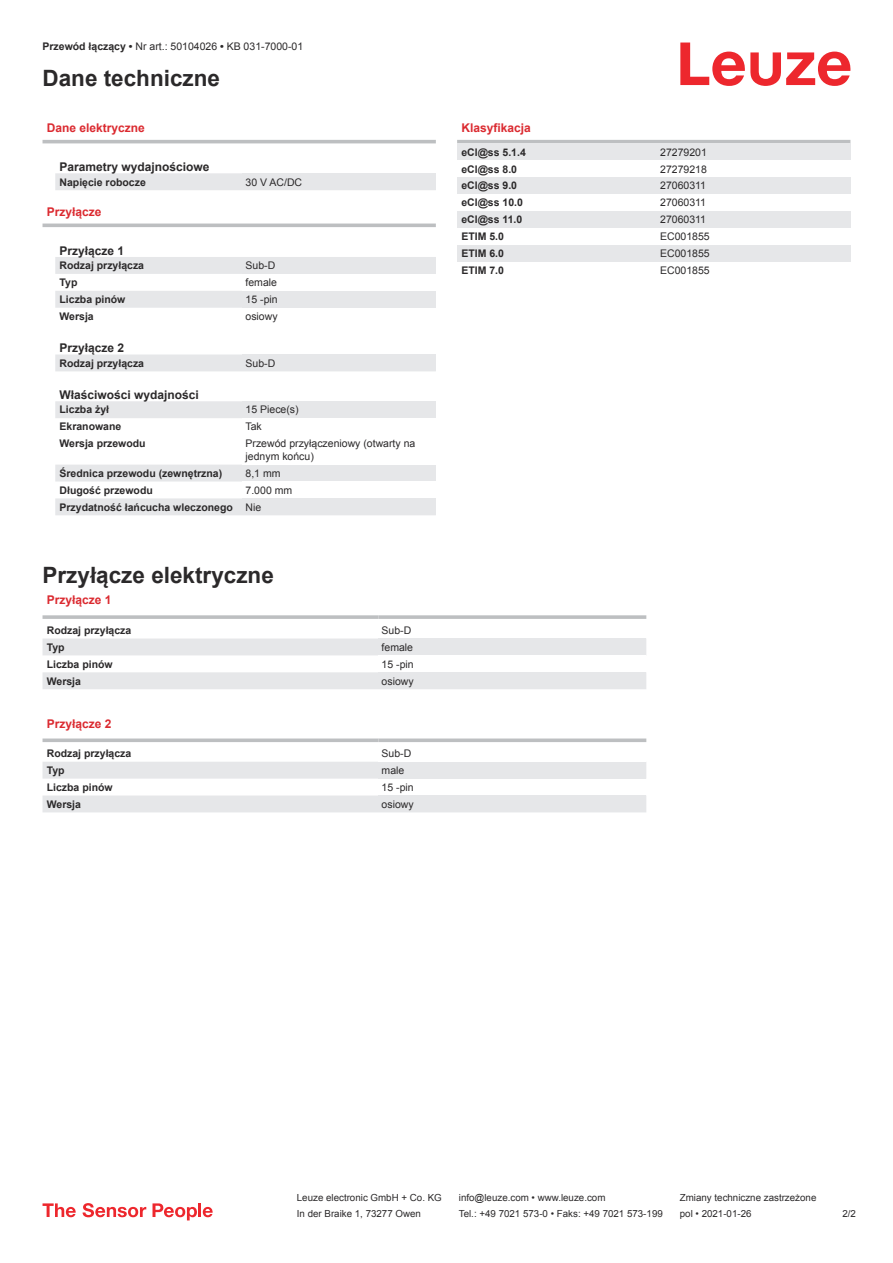
<style>
.page{position:relative;width:893px;height:1263px;background:#fff}
.page>*{position:absolute;margin:0;border:0;box-sizing:border-box;transform-origin:0 0}
.t1{font:700 22.5px "Arial";color:#2b292a}
.t2{font:700 12px "Arial";color:#2b292a}
.t3{font:700 12px "Arial";color:#db2a30}
.t4{font:700 10.5px/17px "Arial";color:#2b292a}
.t5{font:10.5px/12.6px "Arial";color:#2b292a}
.t6{font:9.75px "Arial";color:#2b292a}
.s1{font-weight:700}
.s2{font-weight:400}
</style>
<div class="page">
<svg style="left:680px;top:43px;width:170px;height:43px"></svg>
<svg style="left:55px;top:173px;width:380px;height:342px"></svg>
<hr style="left:43px;top:140px;width:393px;height:3px;background:#bdbfc1">
<div style="left:242px;top:173px;width:194px;height:17px;background:#e6e7e9"></div>
<div style="left:43px;top:207px;width:393px;height:18px;background:#fff"></div>
<hr style="left:43px;top:224px;width:393px;height:3px;background:#bdbfc1">
<div style="left:242px;top:257px;width:194px;height:17px;background:#e6e7e9"></div>
<div style="left:242px;top:274px;width:194px;height:17px;background:#fff"></div>
<div style="left:242px;top:291px;width:194px;height:17px;background:#e6e7e9"></div>
<div style="left:242px;top:308px;width:194px;height:17px;background:#fff"></div>
<div style="left:242px;top:354px;width:194px;height:17px;background:#e6e7e9"></div>
<div style="left:242px;top:401px;width:194px;height:17px;background:#e6e7e9"></div>
<div style="left:242px;top:418px;width:194px;height:17px;background:#fff"></div>
<div style="left:242px;top:435px;width:194px;height:30px;background:#fff"></div>
<div style="left:242px;top:465px;width:194px;height:16px;background:#e6e7e9"></div>
<div style="left:242px;top:481px;width:194px;height:17px;background:#fff"></div>
<div style="left:242px;top:498px;width:194px;height:17px;background:#e6e7e9"></div>
<svg style="left:43px;top:638px;width:335px;height:51px"></svg>
<svg style="left:43px;top:615px;width:335px;height:4px"></svg>
<svg style="left:378px;top:615px;width:268px;height:4px"></svg>
<div style="left:378px;top:638px;width:268px;height:17px;background:#e6e7e9"></div>
<div style="left:378px;top:672px;width:268px;height:17px;background:#e6e7e9"></div>
<svg style="left:43px;top:762px;width:335px;height:50px"></svg>
<svg style="left:43px;top:738px;width:335px;height:4px"></svg>
<svg style="left:378px;top:738px;width:268px;height:4px"></svg>
<div style="left:378px;top:762px;width:268px;height:17px;background:#e6e7e9"></div>
<div style="left:378px;top:795px;width:268px;height:17px;background:#e6e7e9"></div>
<hr style="left:457px;top:140px;width:393px;height:3px;background:#bdbfc1">
<div style="left:457px;top:143px;width:200px;height:17px;background:#e6e7e9"></div>
<div style="left:657px;top:143px;width:193px;height:17px;background:#e6e7e9"></div>
<div style="left:457px;top:177px;width:200px;height:17px;background:#e6e7e9"></div>
<div style="left:657px;top:177px;width:193px;height:17px;background:#e6e7e9"></div>
<div style="left:457px;top:211px;width:200px;height:17px;background:#e6e7e9"></div>
<div style="left:657px;top:211px;width:193px;height:17px;background:#e6e7e9"></div>
<div style="left:457px;top:245px;width:200px;height:17px;background:#e6e7e9"></div>
<div style="left:657px;top:245px;width:193px;height:17px;background:#e6e7e9"></div>
<svg style="left:43px;top:1203px;width:33px;height:14px"></svg>
<svg style="left:83px;top:1203px;width:63px;height:14px"></svg>
<svg style="left:153px;top:1203px;width:44px;height:17px"></svg>
<hr style="left:198px;top:1203px;width:3px;height:14px;background:#ed272d">
<svg style="left:203px;top:1207px;width:10px;height:10px"></svg>
<p class="t5" style="left:43px;top:41px;width:262px"><span class="s1">Przewód łączący •</span> Nr art.: 50104026 <span class="s1">•</span> KB 031-7000-01</p>
<h1 class="t1" style="left:43px;top:70px;width:179px">Dane techniczne</h1>
<p class="t3" style="left:47px;top:123px;width:100px">Dane elektryczne</p>
<p class="t2" style="left:60px;top:158px;width:152px">Parametry wydajnościowe</p>
<p class="t4" style="left:60px;top:173px;width:88px">Napięcie robocze</p>
<p class="t5" style="left:246px;top:175px;width:58px">30 V AC/DC</p>
<p class="t3" style="left:47px;top:203px;width:56px">Przyłącze</p>
<p class="t2" style="left:60px;top:242px;width:66px">Przyłącze 1</p>
<p class="t4" style="left:60px;top:257px;width:86px">Rodzaj przyłącza</p>
<p class="t5" style="left:246px;top:259px;width:31px">Sub-D</p>
<p class="t4" style="left:60px;top:275px;width:19px">Typ</p>
<p class="t5" style="left:246px;top:276px;width:33px">female</p>
<p class="t4" style="left:60px;top:291px;width:67px">Liczba pinów</p>
<p class="t5" style="left:246px;top:294px;width:34px">15 -pin</p>
<p class="t4" style="left:60px;top:309px;width:36px">Wersja</p>
<p class="t5" style="left:246px;top:310px;width:34px">osiowy</p>
<p class="t2" style="left:60px;top:340px;width:66px">Przyłącze 2</p>
<p class="t4" style="left:60px;top:355px;width:86px">Rodzaj przyłącza</p>
<p class="t5" style="left:246px;top:357px;width:31px">Sub-D</p>
<p class="t2" style="left:60px;top:386px;width:141px">Właściwości wydajności</p>
<p class="t4" style="left:60px;top:401px;width:51px">Liczba żył</p>
<p class="t5" style="left:246px;top:403px;width:55px">15 Piece(s)</p>
<p class="t4" style="left:60px;top:419px;width:63px">Ekranowane</p>
<p class="t5" style="left:246px;top:420px;width:18px">Tak</p>
<p class="t4" style="left:60px;top:436px;width:88px">Wersja przewodu</p>
<p class="t5" style="left:246px;top:437px;width:171px">Przewód przyłączeniowy (otwarty na jednym końcu)</p>
<p class="t4" style="left:60px;top:465px;width:164px">Średnica przewodu (zewnętrzna)</p>
<p class="t5" style="left:246px;top:467px;width:37px">8,1 mm</p>
<p class="t4" style="left:60px;top:482px;width:95px">Długość przewodu</p>
<p class="t4" style="left:60px;top:482px;width:234px;text-indent:186px"><span class="s2">7.000 mm<br></span>Przydatność łańcucha wleczonego <span class="s2">Nie</span></p>
<h1 class="t1" style="left:43px;top:559px;width:233px">Przyłącze elektryczne</h1>
<p class="t3" style="left:47px;top:592px;width:66px">Przyłącze 1</p>
<p class="t4" style="left:47px;top:622px;width:86px">Rodzaj przyłącza</p>
<p class="t5" style="left:382px;top:624px;width:31px">Sub-D</p>
<p class="t4" style="left:47px;top:639px;width:19px">Typ</p>
<p class="t5" style="left:382px;top:641px;width:33px">female</p>
<p class="t4" style="left:47px;top:656px;width:67px">Liczba pinów</p>
<p class="t5" style="left:382px;top:658px;width:34px">15 -pin</p>
<p class="t4" style="left:47px;top:673px;width:36px">Wersja</p>
<p class="t5" style="left:382px;top:674px;width:34px">osiowy</p>
<p class="t3" style="left:47px;top:715px;width:66px">Przyłącze 2</p>
<p class="t4" style="left:47px;top:745px;width:86px">Rodzaj przyłącza</p>
<p class="t5" style="left:382px;top:747px;width:31px">Sub-D</p>
<p class="t4" style="left:47px;top:763px;width:19px">Typ</p>
<p class="t5" style="left:382px;top:764px;width:24px">male</p>
<p class="t4" style="left:47px;top:779px;width:67px">Liczba pinów</p>
<p class="t5" style="left:382px;top:782px;width:34px">15 -pin</p>
<p class="t4" style="left:47px;top:796px;width:36px">Wersja</p>
<p class="t5" style="left:382px;top:798px;width:34px">osiowy</p>
<p class="t3" style="left:461px;top:123px;width:71px">Klasyfikacja</p>
<p class="t4" style="left:461px;top:144px;width:66px">eCl@ss 5.1.4</p>
<p class="t5" style="left:660px;top:146px;width:48px">27279201</p>
<p class="t4" style="left:461px;top:161px;width:57px">eCl@ss 8.0</p>
<p class="t5" style="left:660px;top:162px;width:48px">27279218</p>
<p class="t4" style="left:461px;top:178px;width:57px">eCl@ss 9.0</p>
<p class="t5" style="left:660px;top:180px;width:47px">27060311</p>
<p class="t4" style="left:461px;top:194px;width:63px">eCl@ss 10.0</p>
<p class="t5" style="left:660px;top:197px;width:47px">27060311</p>
<p class="t4" style="left:461px;top:211px;width:63px">eCl@ss 11.0</p>
<p class="t5" style="left:660px;top:214px;width:47px">27060311</p>
<p class="t4" style="left:461px;top:229px;width:44px">ETIM 5.0</p>
<p class="t5" style="left:660px;top:230px;width:51px">EC001855</p>
<p class="t4" style="left:461px;top:246px;width:44px">ETIM 6.0</p>
<p class="t5" style="left:660px;top:247px;width:51px">EC001855</p>
<p class="t4" style="left:461px;top:263px;width:44px">ETIM 7.0</p>
<p class="t5" style="left:660px;top:264px;width:51px">EC001855</p>
<p class="t6" style="left:297px;top:1191px;width:146px">Leuze electronic GmbH + Co. KG</p>
<p class="t6" style="left:459px;top:1191px;width:148px">info@leuze.com • www.leuze.com</p>
<p class="t6" style="left:680px;top:1191px;width:138px">Zmiany techniczne zastrzeżone</p>
<p class="t6" style="left:297px;top:1207px;width:126px">In der Braike 1, 73277 Owen</p>
<p class="t6" style="left:459px;top:1207px;width:205px">Tel.: +49 7021 573-0 • Faks: +49 7021 573-199</p>
<p class="t6" style="left:680px;top:1207px;width:73px">pol • 2021-01-26</p>
<p class="t6" style="left:842px;top:1210px;width:15px">2 /2</p>
</div>
